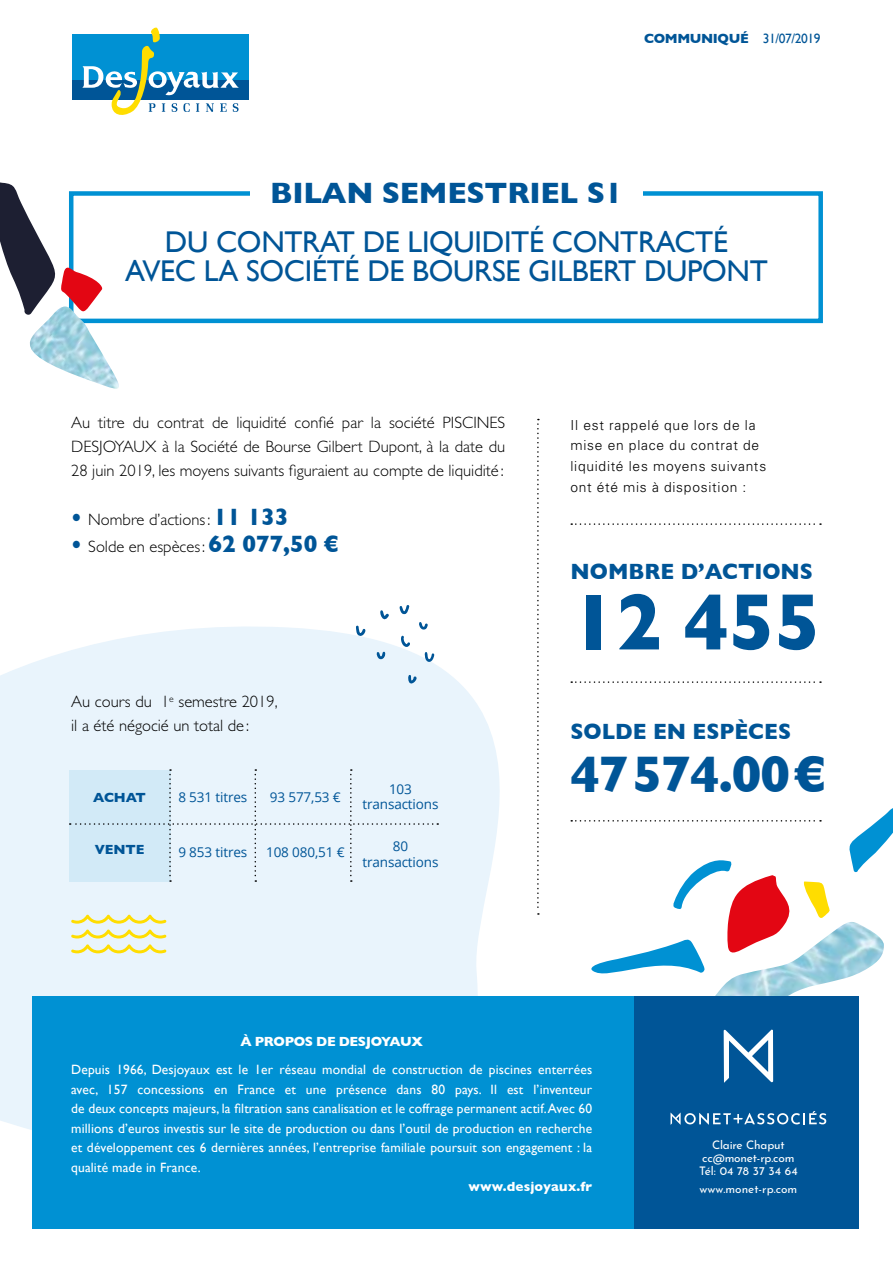
<style>
.page{position:relative;width:893px;height:1263px;background:#fff}
.page>*{position:absolute;margin:0;border:0;box-sizing:border-box;transform-origin:0 0}
.t1{font:700 81px "Gill Sans";color:#005597;scale:.95 1}
.t2{font:700 52.5px "Gill Sans";letter-spacing:-.02em;color:#005597;scale:.95 1}
.t3{font:30px/29.2px "Gill Sans";letter-spacing:-.01em;color:#005597;text-align:center}
.t4{font:700 30px "Gill Sans";letter-spacing:-.01em;color:#005597}
.t5{font:700 22.5px "Gill Sans";color:#005597;scale:.95 1}
.t6{font:300 16.5px/24px "Gill Sans Std";color:#000;text-align:justify}
.t7{font:300 13.8px/20.7px "Univers";letter-spacing:.055em;color:#000}
.t8{font:13.5px/19.5px "Gill Sans";letter-spacing:.01em;color:#fff;text-align:justify}
.t9{font:13.5px/15px "Open Sans";letter-spacing:-.01em;color:#005597;text-align:center}
.t10{font:700 13.5px "Gill Sans";letter-spacing:-.03em;color:#005597}
.t11{font:700 13.5px "Gill Sans";letter-spacing:-.03em;color:#fff}
.t12{font:700 13.5px "Gill Sans";letter-spacing:.01em;color:#fff}
.t13{font:11.85px/13.2px "Josefin Sans";letter-spacing:-.015em;color:#fff;text-align:center}
.s1{font-weight:400}
.s2{font-family:"Gill Sans";font-weight:700;font-size:22.5px;color:#005597}
.s3{font-family:"Gill Sans";font-weight:700;font-size:24.15px;color:#005597}
</style>
<div class="page">
<svg style="left:0;top:614px;width:605px;height:615px;fill:#e9f4fc"></svg>
<div style="left:69px;top:191px;width:754px;height:132px;border:4px solid #0091d3"></div>
<svg style="left:571px;top:523px;width:250px;height:2px"></svg>
<svg style="left:571px;top:681px;width:250px;height:2px"></svg>
<svg style="left:537px;top:419px;width:2px;height:496px"></svg>
<div style="left:250px;top:171px;width:393px;height:52px;background:#fff"></div>
<div style="left:72px;top:80px;width:177px;height:20px;background:#005597"></div>
<div style="left:72px;top:34px;width:177px;height:46px;background:#0091d3"></div>
<svg style="left:82px;top:27px;width:157px;height:88px"></svg>
<svg style="left:803px;top:881px;width:27px;height:37px"></svg>
<img style="left:557px;top:922px;width:327px;height:74px">
<svg style="left:849px;top:808px;width:44px;height:65px"></svg>
<svg style="left:584px;top:856px;width:212px;height:126px"></svg>
<svg style="left:0;top:182px;width:104px;height:124px"></svg>
<img style="left:23px;top:306px;width:107px;height:83px">
<svg style="left:399px;top:605px;width:10px;height:9px"></svg>
<svg style="left:378px;top:610px;width:11px;height:14px"></svg>
<svg style="left:375px;top:650px;width:11px;height:9px"></svg>
<svg style="left:399px;top:621px;width:35px;height:69px"></svg>
<svg style="left:356px;top:625px;width:12px;height:14px"></svg>
<svg style="left:70px;top:769px;width:368px;height:113px;background:#e1eff9"></svg>
<svg style="left:71px;top:915px;width:96px;height:23px;background:#efedb2"></svg>
<svg style="left:71px;top:944px;width:96px;height:9px"></svg>
<div style="left:33px;top:996px;width:826px;height:233px;background:#0091d3"></div>
<div style="left:635px;top:996px;width:224px;height:233px;background:#005597"></div>
<svg style="left:670px;top:1111px;width:156px;height:14px"></svg>
<svg style="left:724px;top:1029px;width:49px;height:54px"></svg>
<svg style="left:571px;top:820px;width:250px;height:1px"></svg>
<p class="t10" style="left:644px;top:28px;width:178px">COMMUNIQUÉ <span class="s1">31/07/2019</span></p>
<h3 class="t4" style="left:270px;top:169px;width:354px">BILAN SEMESTRIEL S1</h3>
<h3 class="t3" style="left:125px;top:227px;width:644px">DU CONTRAT DE LIQUIDITÉ CONTRACTÉ<br>AVEC LA SOCIÉTÉ DE BOURSE GILBERT DUPONT</h3>
<p class="t6" style="left:71px;top:411px;width:436px">Au titre du contrat de liquidité confié par la société PISCINES DESJOYAUX à la Société de Bourse Gilbert Dupont, à la date du 28 juin 2019, les moyens suivants figuraient au compte de liquidité :</p>
<p class="t6" style="left:71px;top:508px;width:219px"><span class="s2">•</span> Nombre d’actions: <span class="s3">11 133</span></p>
<p class="t6" style="left:71px;top:535px;width:269px"><span class="s2">•</span> Solde en espèces: <span class="s3">62 077,50 €</span></p>
<p class="t6" style="left:71px;top:690px;width:208px">Au cours du 1<sup>e</sup> semestre 2019, il a été négocié un total de :</p>
<p class="t10" style="left:93px;top:787px;width:54px">ACHAT</p>
<p class="t10" style="left:95px;top:839px;width:51px">VENTE</p>
<p class="t9" style="left:178px;top:789px;width:70px">8 531 titres</p>
<p class="t9" style="left:270px;top:789px;width:72px">93 577,53 €</p>
<p class="t9" style="left:178px;top:844px;width:70px">9 853 titres</p>
<p class="t9" style="left:266px;top:844px;width:80px">108 080,51 €</p>
<p class="t9" style="left:362px;top:781px;width:78px">103 transactions</p>
<p class="t9" style="left:362px;top:837px;width:78px;line-height:16.2px">80 transactions</p>
<p class="t7" style="left:570px;top:414px;width:197px">Il est rappelé que lors de la mise en place du contrat de liquidité les moyens suivants ont été mis à disposition :</p>
<h3 class="t5" style="left:570px;top:553px;width:257px">NOMBRE D’ACTIONS</h3>
<h1 class="t1" style="left:570px;top:558px;width:265px">12 455</h1>
<h3 class="t5" style="left:570px;top:714px;width:234px">SOLDE EN ESPÈCES</h3>
<h2 class="t2" style="left:570px;top:733px;width:270px">47574.00€</h2>
<p class="t11" style="left:240px;top:1031px;width:184px">À PROPOS DE DESJOYAUX</p>
<p class="t8" style="left:71px;top:1060px;width:522px">Depuis 1966, Desjoyaux est le 1er réseau mondial de construction de piscines enterrées avec, 157 concessions en France et une présence dans 80 pays. Il est l’inventeur de deux concepts majeurs, la filtration sans canalisation et le coffrage permanent actif. Avec 60 millions d’euros investis sur le site de production ou dans l’outil de production en recherche et développement ces 6 dernières années, l’entreprise familiale poursuit son engagement : la qualité made in France.</p>
<p class="t12" style="left:468px;top:1176px;width:125px">www.desjoyaux.fr</p>
<p class="t13" style="left:699px;top:1137px;width:100px">Claire Chaput cc@monet-rp.com<br>Tél: 04 78 37 34 64</p>
<p class="t13" style="left:699px;top:1180px;width:99px">www.monet-rp.com</p>
</div>
